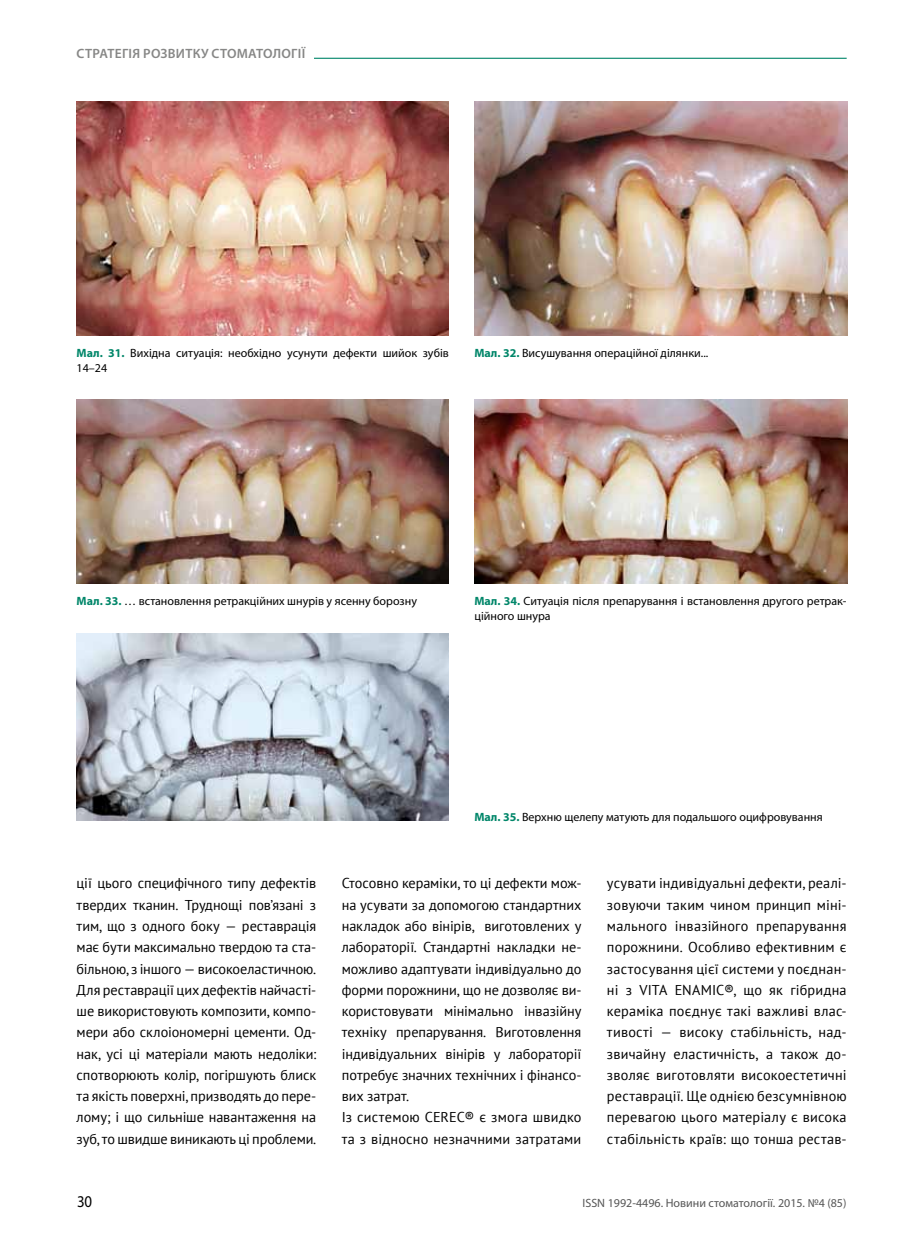
<style>
.page{position:relative;width:902px;height:1259px;background:#fff}
.page>*{position:absolute;margin:0;border:0;box-sizing:border-box;transform-origin:0 0}
.t1{font:16.5px "Myriad Pro";color:#000;scale:.9 1}
.t2{font:14.25px/21.3px "PT Sans";letter-spacing:-.005em;color:#000;text-align:justify}
.t3{font:600 13.5px "Myriad Pro";letter-spacing:.02em;color:#878786}
.t4{font:12px/15px "Myriad Pro";color:#000}
.t5{font:12px "Myriad Pro";color:#565656}
.s1{font-weight:700;color:#008669}
</style>
<div class="page">
<hr style="left:211px;top:58px;width:635px;height:1px;background:#008669">
<div style="left:77px;top:40px;width:237px;height:27px;background:#fff"></div>
<img style="left:77px;top:102px;width:372px;height:233px">
<img style="left:474px;top:102px;width:372px;height:233px">
<img style="left:77px;top:399px;width:372px;height:185px">
<img style="left:474px;top:399px;width:372px;height:185px">
<img style="left:77px;top:633px;width:372px;height:187px">
<p class="t3" style="left:77px;top:45px;width:230px">СТратегія розвитку стоматології</p>
<p class="t4" style="left:77px;top:345px;width:374px"><span class="s1">Мал. 31.</span> Вихідна ситуація: необхідно усунути дефекти шийок зубів<br>14–24</p>
<p class="t4" style="left:474px;top:345px;width:235px"><span class="s1">Мал. 32.</span> Висушування операційної ділянки...</p>
<p class="t4" style="left:77px;top:593px;width:342px"><span class="s1">Мал. 33.</span> … встановлення ретракційних шнурів у ясенну борозну</p>
<p class="t4" style="left:474px;top:593px;width:374px"><span class="s1">Мал. 34.</span> Ситуація після препарування і встановлення другого ретрак&shy;ційного шнура</p>
<p class="t4" style="left:474px;top:809px;width:350px"><span class="s1">Мал. 35.</span> Верхню щелепу матують для подальшого оцифровування</p>
<p class="t2" style="left:77px;top:872px;width:241px">ції цього специфічного типу дефектів твердих тканин. Труднощі пов’язані з тим, що з одного боку — реставрація має бути максимально твердою та ста&shy;більною, з іншого — високоеластичною.<br>Для реставрації цих дефектів найчасті&shy;ше використовують композити, компо&shy;мери або склоіономерні цементи. Од&shy;нак, усі ці матеріали мають недоліки: спотворюють колір, погіршують блиск та якість поверхні, призводять до пере&shy;лому; і що сильніше навантаження на зуб, то швидше виникають ці проблеми.</p>
<p class="t2" style="left:342px;top:872px;width:241px;text-align:left">Стосовно кераміки, то ці дефекти мож&shy;на усувати за допомогою стандартних накладок або вінірів, виготовлених у лабораторії. Стандартні накладки не&shy;можливо адаптувати індивідуально до форми порожнини, що не дозволяє ви&shy;користовувати мінімально інвазійну техніку препарування. Виготовлення індивідуальних вінірів у лабораторії потребує значних технічних і фінансо&shy;вих затрат.<br>Із системою CEREC® є змога швидко та з відносно незначними затратами</p>
<p class="t2" style="left:607px;top:872px;width:241px">усувати індивідуальні дефекти, реалі&shy;зовуючи таким чином принцип міні&shy;мального інвазійного препарування порожнини. Особливо ефективним є застосування цієї системи у поєднан&shy;ні з VITA ENAMIC®, що як гібридна кераміка поєднує такі важливі влас&shy;тивості — високу стабільність, над&shy;звичайну еластичність, а також до&shy;зволяє виготовляти високоестетичні реставрації. Ще однією безсумнівною перевагою цього матеріалу є висока стабільність країв: що тонша рестав-</p>
<p class="t1" style="left:77px;top:1191px;width:18px">30</p>
<p class="t5" style="left:582px;top:1195px;width:265px">ISSN 1992-4496. Новини стоматології. 2015. №4 (85)</p>
</div>
